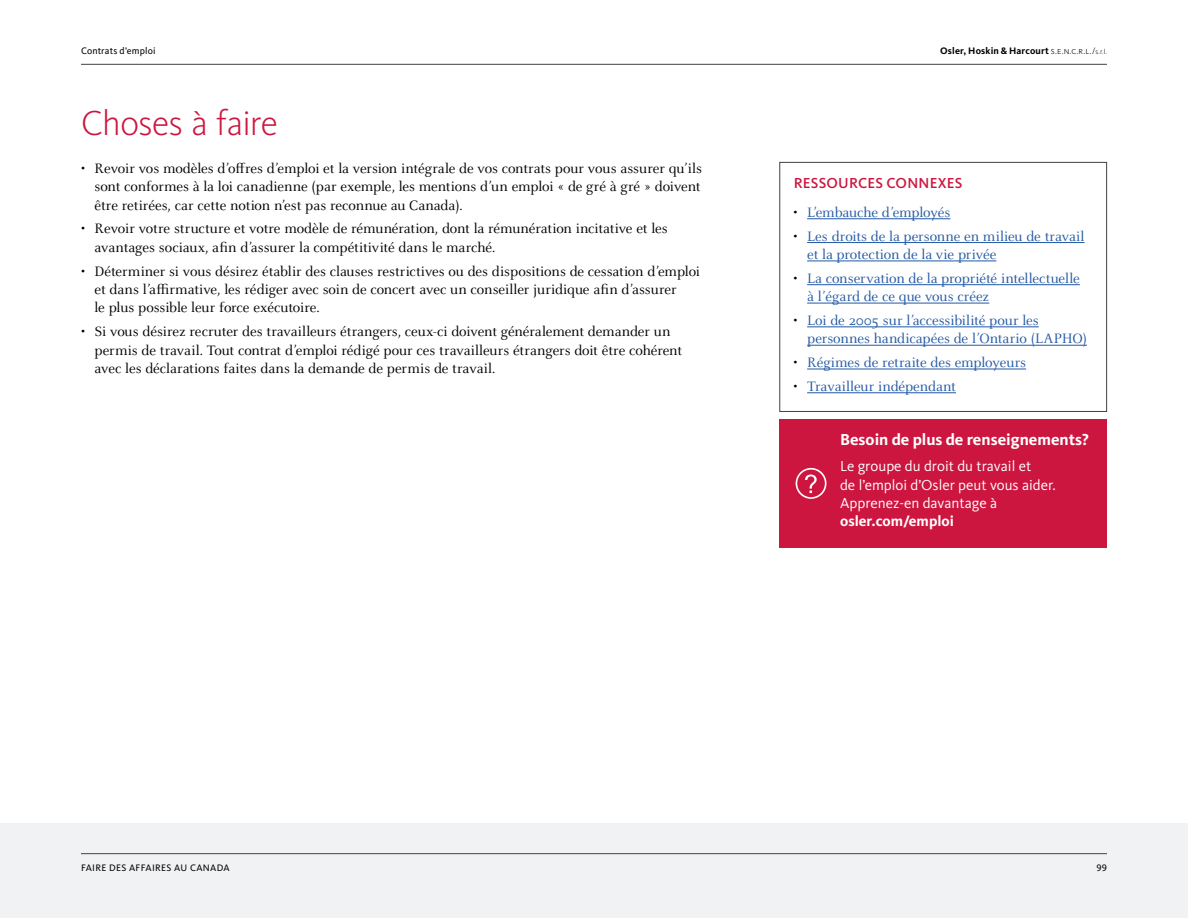
<style>
.page{position:relative;width:1188px;height:918px;background:#fff}
.page>*{position:absolute;margin:0;border:0;box-sizing:border-box;transform-origin:0 0}
.t1{font:300 36px "Kievit Pro";letter-spacing:-.015em;color:#cd163f}
.t2{font:700 16.5px "Kievit Pro";color:#fff}
.t3{font:15px/18.3px "Celeste OT";letter-spacing:-.005em;color:#000}
.t4{font:15px/18.3px "Celeste OT";letter-spacing:-.005em;color:#2258a4}
.t5{font:15px/18.3px "Kievit Pro";color:#fff}
.t6{font:500 15px "Kievit Pro";letter-spacing:.015em;color:#cd163f}
.t7{font:700 15px "Kievit Pro";color:#fff}
.t8{font:9.75px "Kievit Pro";letter-spacing:.025em;color:#000}
.t9{font:700 9.75px "Kievit Pro";letter-spacing:.015em;color:#000}
.s1{font-weight:300}
.s2{font-weight:300;font-size:7.35px}
.s3{color:#000}
</style>
<div class="page">
<div style="left:0;top:824px;width:1188px;height:94px;background:#f1f2f3"></div>
<hr style="left:81px;top:853px;width:1026px;height:1px;background:#414141">
<hr style="left:81px;top:64px;width:1026px;height:1px;background:#414141">
<div style="left:779px;top:419px;width:328px;height:129px;background:#cd163f"></div>
<svg style="left:805px;top:475px;width:12px;height:18px"></svg>
<div style="left:796px;top:468px;width:31px;height:31px;border:2px solid #fff;border-radius:50%"></div>
<hr style="left:807px;top:219px;width:143px;height:1px;background:#2258a4">
<hr style="left:807px;top:242px;width:278px;height:1px;background:#2258a4">
<hr style="left:807px;top:261px;width:189px;height:1px;background:#2258a4">
<hr style="left:807px;top:284px;width:273px;height:1px;background:#2258a4">
<hr style="left:807px;top:303px;width:182px;height:1px;background:#2258a4">
<hr style="left:807px;top:327px;width:232px;height:1px;background:#2258a4">
<hr style="left:807px;top:345px;width:280px;height:1px;background:#2258a4">
<hr style="left:807px;top:369px;width:219px;height:1px;background:#2258a4">
<hr style="left:807px;top:393px;width:149px;height:1px;background:#2258a4">
<div style="left:779px;top:162px;width:328px;height:250px;border:1px solid #414141"></div>
<p class="t8" style="left:81px;top:45px;width:76px">Contrats d’emploi</p>
<p class="t9" style="left:940px;top:45px;width:168px">Osler, Hoskin &amp; Harcourt <span class="s1">s.e.n.c.r.l./</span><span class="s2">s.r.l.</span></p>
<h1 class="t1" style="left:81px;top:102px;width:198px">Choses à faire</h1>
<p class="t3" style="left:94px;top:159px;width:609px;text-align:justify;text-indent:-14px">• Revoir vos modèles d’offres d’emploi et la version intégrale de vos contrats pour vous assurer qu’ils sont conformes à la loi canadienne (par exemple, les mentions d’un emploi « de gré à gré » doivent être retirées, car cette notion n’est pas reconnue au Canada).</p>
<p class="t3" style="left:94px;top:220px;width:575px;text-indent:-14px">• Revoir votre structure et votre modèle de rémunération, dont la rémunération incitative et les avantages sociaux, afin d’assurer la compétitivité dans le marché.</p>
<p class="t3" style="left:94px;top:262px;width:607px;text-indent:-14px">• Déterminer si vous désirez établir des clauses restrictives ou des dispositions de cessation d’emploi et dans l’affirmative, les rédiger avec soin de concert avec un conseiller juridique afin d’assurer<br>le plus possible leur force exécutoire.</p>
<p class="t3" style="left:94px;top:322px;width:589px;text-indent:-14px">• Si vous désirez recruter des travailleurs étrangers, ceux-ci doivent généralement demander un permis de travail. Tout contrat d’emploi rédigé pour ces travailleurs étrangers doit être cohérent avec les déclarations faites dans la demande de permis de travail.</p>
<p class="t6" style="left:794px;top:174px;width:170px">RESSOURCES CONNEXES</p>
<p class="t4" style="left:794px;top:203px;width:158px"><span class="s3">•</span> L’embauche d’employés</p>
<p class="t4" style="left:807px;top:227px;width:279px;text-indent:-14px"><span class="s3">•</span> Les droits de la personne en milieu de travail et la protection de la vie privée</p>
<p class="t4" style="left:807px;top:269px;width:274px;text-indent:-14px"><span class="s3">•</span> La conservation de la propriété intellectuelle à l’égard de ce que vous créez</p>
<p class="t4" style="left:807px;top:311px;width:281px;text-indent:-14px"><span class="s3">•</span> Loi de 2005 sur l’accessibilité pour les personnes handicapées de l’Ontario (LAPHO)</p>
<p class="t4" style="left:794px;top:353px;width:234px"><span class="s3">•</span> Régimes de retraite des employeurs</p>
<p class="t4" style="left:794px;top:377px;width:164px"><span class="s3">•</span> Travailleur indépendant</p>
<p class="t2" style="left:840px;top:430px;width:250px">Besoin de plus de renseignements?</p>
<p class="t5" style="left:840px;top:457px;width:217px">Le groupe du droit du travail et<br>de l’emploi d’Osler peut vous aider.<br>Apprenez-en davantage à</p>
<p class="t7" style="left:840px;top:512px;width:115px">osler.com/emploi</p>
<p class="t8" style="left:81px;top:862px;width:150px">FAIRE DES AFFAIRES AU CANADA</p>
<p class="t8" style="left:1096px;top:862px;width:12px">99</p>
</div>
